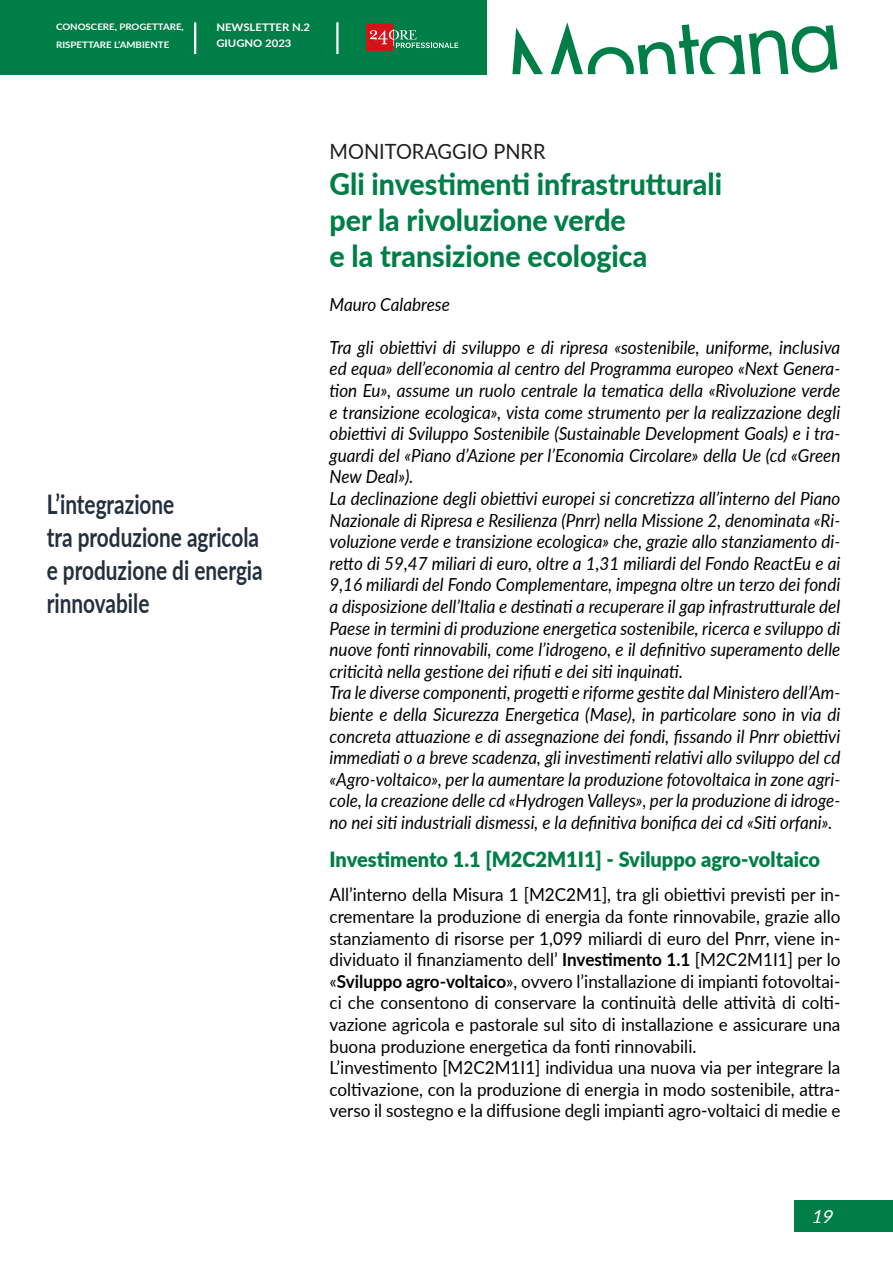
<style>
.page{position:relative;width:893px;height:1263px;background:#fff}
.page>*{position:absolute;margin:0;border:0;box-sizing:border-box;transform-origin:0 0}
.t1{font:800 30px/36px "Lato";color:#007e48;scale:.95 1}
.t2{font:700 27px/33px "Lato";color:#242f3d;scale:.77 1}
.t3{font:900 21px "Lato";color:#007e48;scale:.95 1}
.t4{font:21px "Lato";color:#1e1e1e;scale:.95 1}
.t5{font:italic 18px/21.6px "Lato";color:#000;scale:.95 1}
.t6{font:18px/21.6px "Lato";color:#000;scale:.95 1}
.t7{font:italic 18px "Lato";color:#fff}
.t8{font:700 10.5px/16.2px "Lato";color:#fff;scale:1.08 1}
.t9{font:700 9px/18px "Lato";color:#fff;scale:1.08 1}
.s1{font-weight:700}
</style>
<div class="page">
<div style="left:0;top:0;width:487px;height:74px;background:#007e48"></div>
<hr style="left:336px;top:22px;width:3px;height:32px;background:#fff">
<hr style="left:194px;top:22px;width:2px;height:32px;background:#fff">
<svg style="left:366px;top:23px;width:92px;height:28px"></svg>
<div style="left:794px;top:1200px;width:99px;height:31px;background:#007e48"></div>
<svg style="left:512px;top:22px;width:325px;height:52px"></svg>
<p class="t9" style="left:56px;top:17px;width:120px">CONOSCERE, PROGETTARE,<br>RISPETTARE L’AMBIENTE</p>
<p class="t8" style="left:216px;top:18px;width:88px">NEWSLETTER N.2<br>GIUGNO 2023</p>
<h2 class="t2" style="left:47px;top:486px;width:282px">L’integrazione<br>tra produzione agricola e produzione di energia rinnovabile</h2>
<p class="t4" style="left:330px;top:137px;width:229px">MONITORAGGIO PNRR</p>
<h1 class="t1" style="left:330px;top:165px;width:415px">Gli investimenti infrastrutturali per la rivoluzione verde<br>e la transizione ecologica</h1>
<p class="t5" style="left:330px;top:292px;width:128px">Mauro Calabrese</p>
<p class="t5" style="left:330px;top:336px;width:539px">Tra gli obiettivi di sviluppo e di ripresa «sostenibile, uniforme, inclusiva ed equa» dell’economia al centro del Programma europeo «Next Genera&shy;tion Eu», assume un ruolo centrale la tematica della «Rivoluzione verde e transizione ecologica», vista come strumento per la realizzazione degli obiettivi di Sviluppo Sostenibile (Sustainable Development Goals) e i tra&shy;guardi del «Piano d’Azione per l’Economia Circolare» della Ue (cd «Green New Deal»).<br>La declinazione degli obiettivi europei si concretizza all’interno del Piano Nazionale di Ripresa e Resilienza (Pnrr) nella Missione 2, denominata «Ri&shy;voluzione verde e transizione ecologica» che, grazie allo stanziamento di&shy;retto di 59,47 miliari di euro, oltre a 1,31 miliardi del Fondo ReactEu e ai 9,16 miliardi del Fondo Complementare, impegna oltre un terzo dei fondi a disposizione dell’Italia e destinati a recuperare il gap infrastrutturale del Paese in termini di produzione energetica sostenibile, ricerca e sviluppo di nuove fonti rinnovabili, come l’idrogeno, e il definitivo superamento delle criticità nella gestione dei rifiuti e dei siti inquinati.<br>Tra le diverse componenti, progetti e riforme gestite dal Ministero dell’Am&shy;biente e della Sicurezza Energetica (Mase), in particolare sono in via di concreta attuazione e di assegnazione dei fondi, fissando il Pnrr obiettivi immediati o a breve scadenza, gli investimenti relativi allo sviluppo del cd «Agro-voltaico», per la aumentare la produzione fotovoltaica in zone agri&shy;cole, la creazione delle cd «Hydrogen Valleys», per la produzione di idroge&shy;no nei siti industriali dismessi, e la definitiva bonifica dei cd «Siti orfani».</p>
<p class="t3" style="left:330px;top:843px;width:518px">Investimento 1.1 [M2C2M1I1] - Sviluppo agro-voltaico</p>
<p class="t6" style="left:330px;top:883px;width:539px">All’interno della Misura 1 [M2C2M1], tra gli obiettivi previsti per in&shy;crementare la produzione di energia da fonte rinnovabile, grazie allo stanziamento di risorse per 1,099 miliardi di euro del Pnrr, viene in&shy;dividuato il finanziamento dell’ <span class="s1">Investimento 1.1</span> [M2C2M1I1] per lo «<span class="s1">Sviluppo agro-voltaico</span>», ovvero l’installazione di impianti fotovoltai&shy;ci che consentono di conservare la continuità delle attività di colti&shy;vazione agricola e pastorale sul sito di installazione e assicurare una buona produzione energetica da fonti rinnovabili.<br>L’investimento [M2C2M1I1] individua una nuova via per integrare la coltivazione, con la produzione di energia in modo sostenibile, attra&shy;verso il sostegno e la diffusione degli impianti agro-voltaici di medie e</p>
<p class="t7" style="left:811px;top:1204px;width:28px">19</p>
</div>
